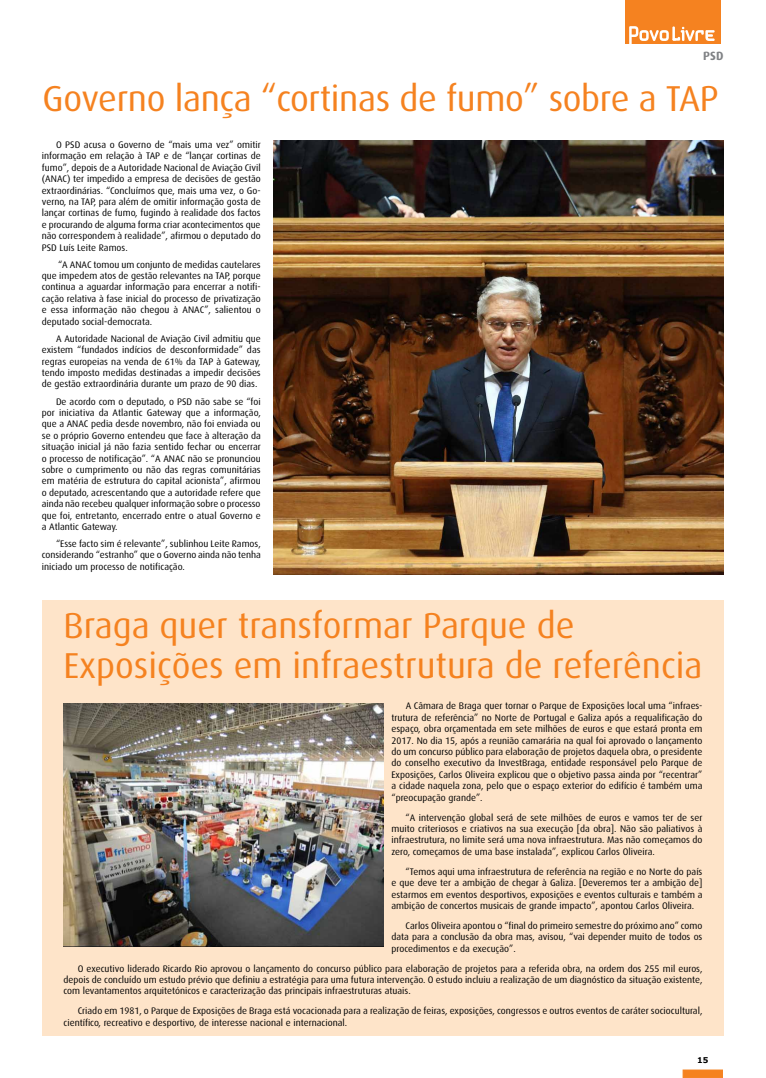
<style>
.page{position:relative;width:766px;height:1078px;background:#fff}
.page>*{position:absolute;margin:0;border:0;box-sizing:border-box;transform-origin:0 0}
.t1{font:36px/40px "Dax";letter-spacing:-.005em;color:#f58220}
.t2{font:700 12px "Dax";color:#808285}
.t3{font:9.5px/11.4px "Dax";color:#000;text-align:justify}
.t4{font:700 8px "Verdana";color:#000}
</style>
<div class="page">
<div style="left:682px;top:1069px;width:40px;height:8px;background:#f58220;border:1px solid #f58220"></div>
<div style="left:624px;top:0;width:96px;height:44px;background:#f58220"></div>
<svg style="left:629px;top:26px;width:85px;height:18px"></svg>
<img style="left:273px;top:140px;width:450px;height:434px">
<div style="left:42px;top:600px;width:681px;height:435px;background:#fee4c9"></div>
<img style="left:63px;top:703px;width:320px;height:243px">
<p class="t2" style="left:703px;top:49px;width:22px">PSD</p>
<h1 class="t1" style="left:43px;top:79px;width:677px">Governo lança “cortinas de fumo” sobre a TAP</h1>
<p class="t3" style="left:42px;top:139px;width:220px;text-indent:14px">O PSD acusa o Governo de “mais uma vez” omitir informação em relação à TAP e de “lançar cortinas de fumo”, depois de a Autoridade Nacional de Aviação Civil (ANAC) ter impedido a empresa de decisões de gestão extraordinárias. “Concluímos que, mais uma vez, o Go&shy;verno, na TAP, para além de omitir informação gosta de lançar cortinas de fumo, fugindo à realidade dos factos e procurando de alguma forma criar acontecimentos que não correspondem à realidade”, afirmou o deputado do PSD Luís Leite Ramos.</p>
<p class="t3" style="left:42px;top:259px;width:220px;text-indent:16px">“A ANAC tomou um conjunto de medidas cautelares que impedem atos de gestão relevantes na TAP, porque continua a aguardar informação para encerrar a notifi&shy;cação relativa à fase inicial do processo de privatização e essa informação não chegou à ANAC”, salientou o deputado social-democrata.</p>
<p class="t3" style="left:42px;top:333px;width:220px;text-indent:14px">A Autoridade Nacional de Aviação Civil admitiu que existem “fundados indícios de desconformidade” das regras europeias na venda de 61% da TAP à Gateway, tendo imposto medidas destinadas a impedir decisões de gestão extraordinária durante um prazo de 90 dias.</p>
<p class="t3" style="left:42px;top:395px;width:220px;text-indent:14px">De acordo com o deputado, o PSD não sabe se “foi por iniciativa da Atlantic Gateway que a informação, que a ANAC pedia desde novembro, não foi enviada ou se o próprio Governo entendeu que face à alteração da situação inicial já não fazia sentido fechar ou encerrar o processo de notificação”. “A ANAC não se pronunciou sobre o cumprimento ou não das regras comunitárias em matéria de estrutura do capital acionista”, afirmou o deputado, acrescentando que a autoridade refere que ainda não recebeu qualquer informação sobre o processo que foi, entretanto, encerrado entre o atual Governo e a Atlantic Gateway.</p>
<p class="t3" style="left:42px;top:538px;width:220px;text-indent:14px">“Esse facto sim é relevante”, sublinhou Leite Ramos, considerando “estranho” que o Governo ainda não tenha iniciado um processo de notificação.</p>
<h1 class="t1" style="left:63px;top:605px;width:640px">Braga quer transformar Parque de<br>Exposições em infraestrutura de referência</h1>
<p class="t3" style="left:391px;top:700px;width:312px;text-indent:14px">A Câmara de Braga quer tornar o Parque de Exposições local uma “infraes&shy;trutura de referência” no Norte de Portugal e Galiza após a requalificação do espaço, obra orçamentada em sete milhões de euros e que estará pronta em 2017. No dia 15, após a reunião camarária na qual foi aprovado o lançamento do um concurso público para elaboração de projetos daquela obra, o presidente do conselho executivo da InvestBraga, entidade responsável pelo Parque de Exposições, Carlos Oliveira explicou que o objetivo passa ainda por “recentrar” a cidade naquela zona, pelo que o espaço exterior do edifício é também uma “preocupação grande”.</p>
<p class="t3" style="left:391px;top:811px;width:312px;text-indent:14px">“A intervenção global será de sete milhões de euros e vamos ter de ser muito criteriosos e criativos na sua execução [da obra]. Não são paliativos à infraestrutura, no limite será uma nova infraestrutura. Mas não começamos do zero, começamos de uma base instalada”, explicou Carlos Oliveira.</p>
<p class="t3" style="left:391px;top:865px;width:312px;text-indent:14px">“Temos aqui uma infraestrutura de referência na região e no Norte do país e que deve ter a ambição de chegar à Galiza. [Deveremos ter a ambição de] estarmos em eventos desportivos, exposições e eventos culturais e também a ambição de concertos musicais de grande impacto”, apontou Carlos Oliveira.</p>
<p class="t3" style="left:391px;top:919px;width:312px;text-indent:14px">Carlos Oliveira apontou o “final do primeiro semestre do próximo ano” como data para a conclusão da obra mas, avisou, “vai depender muito de todos os procedimentos e da execução”.</p>
<p class="t3" style="left:63px;top:962px;width:640px;text-indent:14px">O executivo liderado Ricardo Rio aprovou o lançamento do concurso público para elaboração de projetos para a referida obra, na ordem dos 255 mil euros, depois de concluído um estudo prévio que definiu a estratégia para uma futura intervenção. O estudo incluiu a realização de um diagnóstico da situação existente, com levantamentos arquitetónicos e caracterização das principais infraestruturas atuais.</p>
<p class="t3" style="left:63px;top:1005px;width:640px;text-indent:14px">Criado em 1981, o Parque de Exposições de Braga está vocacionada para a realização de feiras, exposições, congressos e outros eventos de caráter sociocultural, científico, recreativo e desportivo, de interesse nacional e internacional.</p>
<p class="t4" style="left:697px;top:1054px;width:13px">15</p>
</div>
